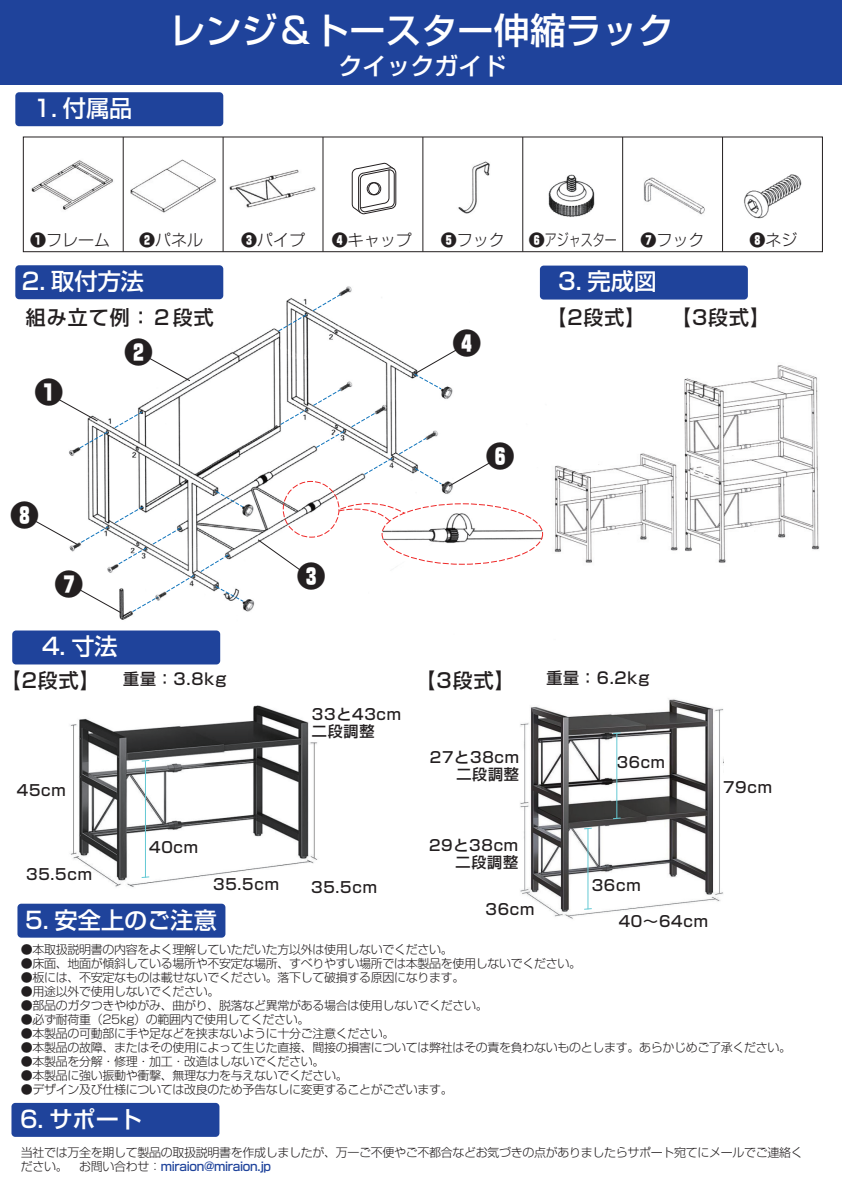
<style>
.page{position:relative;width:842px;height:1191px;background:#fff}
.page>*{position:absolute;margin:0;border:0;box-sizing:border-box;transform-origin:0 0}
.t1{font:500 36px "Shin Go Pr 5";color:#fff}
.t2{font:900 28.8px "Shin Go Pr 5";color:#231f20}
.t3{font:500 24px "Shin Go Pr 5";color:#fff}
.t4{font:500 23.2px "Shin Go Pr 5";color:#fff}
.t5{font:500 20px "Shin Go Pr 5";letter-spacing:.05em;color:#231f20}
.t6{font:300 16px "Shin Go Pr 5";color:#231f20}
.t7{font:500 16px "Shin Go Pr 5";letter-spacing:.05em;color:#231f20}
.t8{font:300 16px "Shin Go Pr 5";color:#231f20;scale:.75 1}
.t9{font:500 15px/17px "Shin Go Pr 5";letter-spacing:.05em;color:#231f20;text-align:right}
.t10{font:300 12px/14px "Shin Go Pr 5";letter-spacing:-.03em;color:#231f20}
.s1{font-weight:900}
.s2{font-size:20px}
.s3{font-weight:500;color:#1f439b}
</style>
<div class="page">
<div style="left:0;top:0;width:842px;height:84px;background:#1f439b"></div>
<img style="left:70px;top:705px;width:248px;height:182px">
<img style="left:60px;top:281px;width:495px;height:359px">
<svg style="left:257px;top:539px;width:44px;height:32px"></svg>
<svg style="left:148px;top:357px;width:42px;height:24px"></svg>
<div style="left:283px;top:481px;width:56px;height:56px;border:1px dashed #ee2928;border-radius:50%"></div>
<svg style="left:338px;top:494px;width:68px;height:28px"></svg>
<img style="left:684px;top:365px;width:136px;height:198px">
<div style="left:15px;top:92px;width:208px;height:34px;background:#1f439b;border-radius:4px"></div>
<div style="left:15px;top:265px;width:208px;height:34px;background:#1f439b;border-radius:4px"></div>
<div style="left:11px;top:1102px;width:208px;height:34px;background:#1f439b;border-radius:4px"></div>
<div style="left:17px;top:903px;width:208px;height:34px;background:#1f439b;border-radius:4px"></div>
<div style="left:23px;top:136px;width:800px;height:116px;border:1px solid #231f20"></div>
<hr style="left:123px;top:137px;width:1px;height:115px;background:#231f20">
<hr style="left:223px;top:137px;width:1px;height:115px;background:#231f20">
<hr style="left:323px;top:137px;width:1px;height:115px;background:#231f20">
<hr style="left:422px;top:137px;width:1px;height:115px;background:#231f20">
<hr style="left:522px;top:137px;width:1px;height:115px;background:#231f20">
<hr style="left:622px;top:137px;width:1px;height:115px;background:#231f20">
<hr style="left:722px;top:137px;width:1px;height:115px;background:#231f20">
<img style="left:31px;top:160px;width:82px;height:50px">
<img style="left:130px;top:159px;width:86px;height:54px">
<img style="left:229px;top:169px;width:87px;height:39px">
<svg style="left:352px;top:163px;width:44px;height:51px"></svg>
<div style="left:368px;top:182px;width:13px;height:13px;border:1px solid #231f20;border-radius:50%"></div>
<div style="left:367px;top:182px;width:12px;height:13px;border:1px solid #231f20;border-radius:50%"></div>
<img style="left:458px;top:161px;width:32px;height:53px">
<img style="left:548px;top:174px;width:47px;height:43px">
<img style="left:643px;top:177px;width:62px;height:38px">
<img style="left:744px;top:174px;width:58px;height:45px">
<div style="left:540px;top:265px;width:208px;height:34px;background:#1f439b;border-radius:4px"></div>
<img style="left:544px;top:450px;width:134px;height:116px">
<div style="left:12px;top:630px;width:208px;height:34px;background:#1f439b;border-radius:4px"></div>
<svg style="left:141px;top:759px;width:9px;height:3px"></svg>
<svg style="left:141px;top:876px;width:9px;height:2px"></svg>
<hr style="left:145px;top:761px;width:1px;height:116px;background:#64c9d4">
<img style="left:520px;top:698px;width:203px;height:221px">
<svg style="left:583px;top:827px;width:9px;height:2px"></svg>
<svg style="left:583px;top:908px;width:9px;height:2px"></svg>
<hr style="left:588px;top:829px;width:1px;height:80px;background:#64c9d4">
<svg style="left:612px;top:732px;width:9px;height:2px"></svg>
<svg style="left:612px;top:817px;width:9px;height:2px"></svg>
<hr style="left:616px;top:733px;width:1px;height:85px;background:#64c9d4">
<svg style="left:56px;top:397px;width:87px;height:52px"></svg>
<svg style="left:36px;top:490px;width:209px;height:123px"></svg>
<svg style="left:277px;top:293px;width:64px;height:39px"></svg>
<svg style="left:279px;top:347px;width:215px;height:140px"></svg>
<h3 class="t4" style="left:33px;top:89px;width:101px">1. 付属品</h3>
<h1 class="t1" style="left:170px;top:1px;width:506px">レンジ＆トースター伸縮ラック</h1>
<h3 class="t3" style="left:338px;top:46px;width:169px">クイックガイド</h3>
<h3 class="t6" style="left:30px;top:227px;width:81px"><span class="s1">❶</span>フレーム</h3>
<h3 class="t6" style="left:139px;top:227px;width:65px"><span class="s1">❷</span>パネル</h3>
<h3 class="t6" style="left:241px;top:227px;width:65px"><span class="s1">❸</span>パイプ</h3>
<h3 class="t6" style="left:332px;top:227px;width:81px"><span class="s1">❹</span>キャップ</h3>
<h3 class="t6" style="left:441px;top:227px;width:65px"><span class="s1">❺</span>フック</h3>
<h3 class="t8" style="left:529px;top:227px;width:119px"><span class="s1">❻</span>アジャスター</h3>
<h3 class="t6" style="left:641px;top:227px;width:65px"><span class="s1">❼</span>フック</h3>
<h3 class="t6" style="left:749px;top:227px;width:49px"><span class="s1">❽</span>ネジ</h3>
<h3 class="t4" style="left:22px;top:262px;width:124px">2. 取付方法</h3>
<h3 class="t5" style="left:26px;top:301px;width:190px">組み立て例：２段式</h3>
<h2 class="t2" style="left:34px;top:369px;width:30px">❶</h2>
<h2 class="t2" style="left:10px;top:492px;width:30px">❽</h2>
<h2 class="t2" style="left:54px;top:561px;width:30px">❼</h2>
<h2 class="t2" style="left:124px;top:329px;width:30px">❷</h2>
<h2 class="t2" style="left:453px;top:320px;width:30px">❹</h2>
<h2 class="t2" style="left:297px;top:552px;width:30px">❸</h2>
<h2 class="t2" style="left:486px;top:433px;width:30px">❻</h2>
<h3 class="t4" style="left:42px;top:627px;width:77px">4. 寸法</h3>
<h3 class="t7" style="left:1px;top:666px;width:227px"><span class="s2">【2段式】</span> 重量：3.8kg</h3>
<h3 class="t5" style="left:415px;top:664px;width:101px">【3段式】</h3>
<p class="t9" style="left:17px;top:780px;width:50px">45cm</p>
<p class="t9" style="left:312px;top:704px;width:91px;text-align:left">33と43cm二段調整</p>
<p class="t9" style="left:430px;top:747px;width:91px">27と38cm二段調整</p>
<h3 class="t4" style="left:558px;top:262px;width:101px">3. 完成図</h3>
<h3 class="t5" style="left:546px;top:301px;width:101px">【2段式】</h3>
<h3 class="t5" style="left:671px;top:301px;width:101px">【3段式】</h3>
<h3 class="t7" style="left:546px;top:665px;width:105px">重量：6.2kg</h3>
<p class="t9" style="left:617px;top:752px;width:50px">36cm</p>
<p class="t9" style="left:723px;top:777px;width:50px">79cm</p>
<p class="t9" style="left:26px;top:864px;width:67px">35.5cm</p>
<p class="t9" style="left:149px;top:837px;width:50px">40cm</p>
<p class="t9" style="left:213px;top:874px;width:67px">35.5cm</p>
<h3 class="t4" style="left:25px;top:900px;width:193px">5. 安全上のご注意</h3>
<p class="t9" style="left:429px;top:835px;width:91px">29と38cm二段調整</p>
<p class="t9" style="left:311px;top:877px;width:67px">35.5cm</p>
<p class="t9" style="left:592px;top:875px;width:50px">36cm</p>
<p class="t9" style="left:619px;top:911px;width:91px">40～64cm</p>
<p class="t9" style="left:486px;top:899px;width:50px">36cm</p>
<p class="t10" style="left:21px;top:941px;width:433px">●本取扱説明書の内容をよく理解していただいた方以外は使用しないでください。</p>
<p class="t10" style="left:21px;top:955px;width:562px">●床面、地面が傾斜している場所や不安定な場所、すべりやすい場所では本製品を使用しないでください。</p>
<p class="t10" style="left:21px;top:969px;width:445px">●板には、不安定なものは載せないでください。落下して破損する原因になります。</p>
<p class="t10" style="left:21px;top:983px;width:200px">●用途以外で使用しないでください。</p>
<p class="t10" style="left:21px;top:997px;width:468px">●部品のガタつきやゆがみ、曲がり、脱落など異常がある場合は使用しないでください。</p>
<p class="t10" style="left:21px;top:1011px;width:290px">●必ず耐荷重（25kg）の範囲内で使用してください。</p>
<p class="t10" style="left:21px;top:1025px;width:375px">●本製品の可動部に手や足などを挟まないように十分ご注意ください。</p>
<p class="t10" style="left:21px;top:1039px;width:772px">●本製品の故障、またはその使用によって生じた直接、間接の損害については弊社はその責を負わないものとします。あらかじめご了承ください。</p>
<p class="t10" style="left:21px;top:1053px;width:305px">●本製品を分解・修理・加工・改造はしないでください。</p>
<p class="t10" style="left:21px;top:1067px;width:328px">●本製品に強い振動や衝撃、無理な力を与えないでください。</p>
<p class="t10" style="left:21px;top:1081px;width:433px">●デザイン及び仕様については改良のため予告なしに変更することがございます。</p>
<h3 class="t4" style="left:20px;top:1099px;width:124px">6. サポート</h3>
<p class="t10" style="left:21px;top:1144px;width:783px">当社では万全を期して製品の取扱説明書を作成しましたが、万一ご不便やご不都合などお気づきの点がありましたらサポート宛てにメールでご連絡ください。　お問い合わせ：<span class="s3">miraion@miraion.jp</span></p>
</div>
